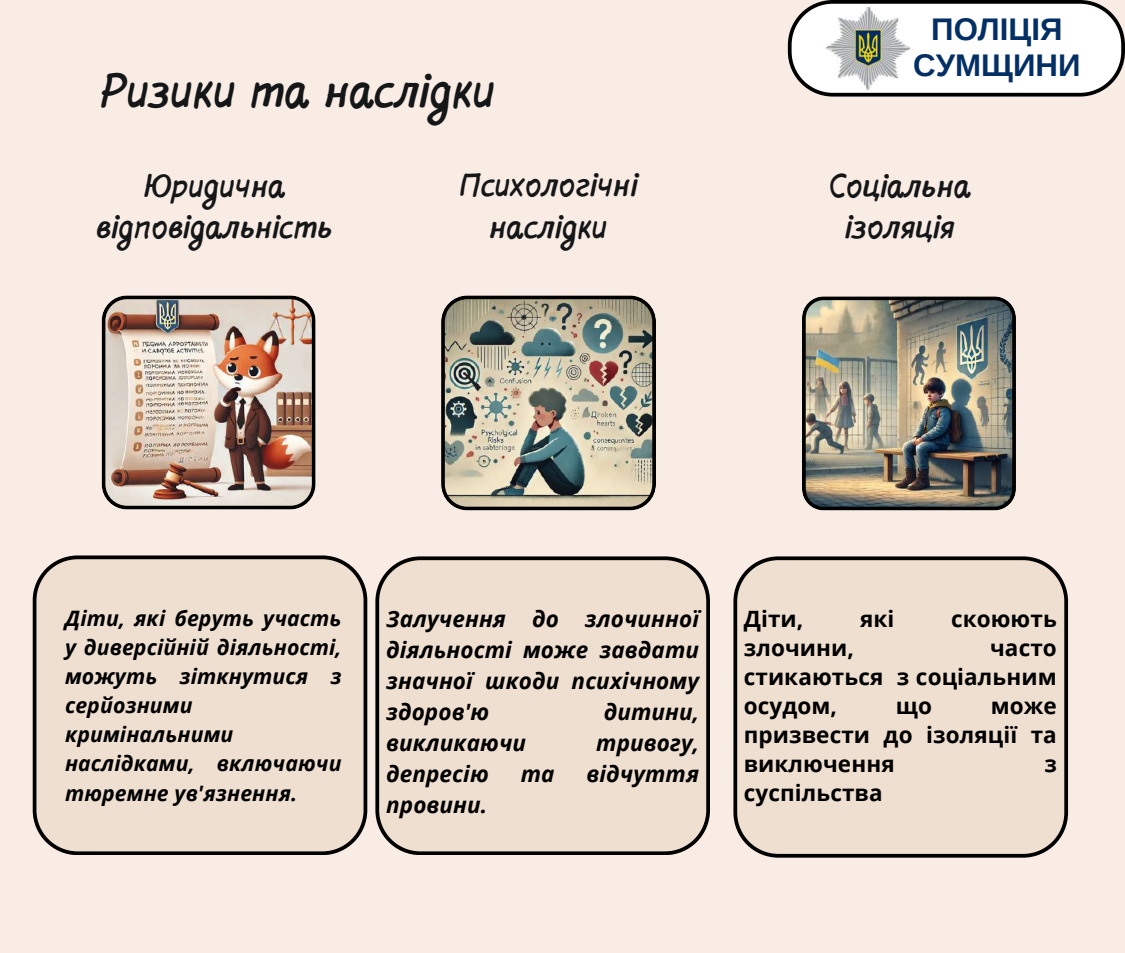
<style>
.page{position:relative;width:1125px;height:953px;background:#fff}
.page>*{position:absolute;margin:0;border:0;box-sizing:border-box;transform-origin:0 0}
.t1{font:700 47.12px "Flow";color:#151617}
.t2{font:700 32.5px/41.2px "Flow";color:#151617;text-align:center}
.t3{font:700 31.25px/36.5px "Arimo";color:#042f65;text-align:center}
.t4{font:italic 700 22.5px/31px "Open Sans";letter-spacing:.005em;color:#000;text-align:justify}
.t5{font:700 22.5px/29px "Open Sans";letter-spacing:.005em;color:#000;text-align:justify}
.t6{font:italic 700 21.25px/29px "Open Sans";letter-spacing:.005em;color:#000}
</style>
<div class="page">
<div style="left:0;top:0;width:1125px;height:952px;background:#f8ece4"></div>
<div style="left:33px;top:555px;width:334px;height:299px;background:#efdfd0"></div>
<img style="left:102px;top:295px;width:213px;height:214px">
<svg style="left:788px;top:0;width:337px;height:97px"></svg>
<img style="left:826px;top:7px;width:85px;height:82px">
<img style="left:441px;top:295px;width:215px;height:215px">
<img style="left:802px;top:296px;width:214px;height:214px">
<div style="left:375px;top:556px;width:335px;height:298px;background:#efdfd0"></div>
<div style="left:733px;top:556px;width:335px;height:301px;background:#efdfd0"></div>
<h1 class="t1" style="left:99px;top:71px;width:398px">Ризики та наслідки</h1>
<h3 class="t3" style="left:913px;top:11px;width:169px">ПОЛІЦІЯ<br>СУМЩИНИ</h3>
<h2 class="t2" style="left:96px;top:168px;width:238px">Юридична відповідальність</h2>
<h2 class="t2" style="left:459px;top:167px;width:180px">Психологічні наслідки</h2>
<h2 class="t2" style="left:829px;top:168px;width:144px">Соціальна ізоляція</h2>
<p class="t6" style="left:65px;top:603px;width:278px">Діти, які беруть участь у диверсійній діяльності, можуть зіткнутися з серйозними кримінальними наслідками, включаючи тюремне ув'язнення.</p>
<p class="t4" style="left:386px;top:602px;width:314px">Залучення до злочинної діяльності може завдати значної шкоди психічному здоров'ю</p>
<p class="t4" style="left:604px;top:695px;width:97px">дитини,</p>
<p class="t4" style="left:386px;top:726px;width:142px">викликаючи</p>
<p class="t4" style="left:596px;top:726px;width:104px">тривогу,</p>
<p class="t4" style="left:386px;top:757px;width:104px">депресію</p>
<p class="t4" style="left:521px;top:757px;width:35px">та</p>
<p class="t4" style="left:586px;top:757px;width:114px">відчуття</p>
<p class="t4" style="left:386px;top:788px;width:103px">провини.</p>
<p class="t5" style="left:744px;top:603px;width:61px">Діти,</p>
<p class="t5" style="left:860px;top:603px;width:36px">які</p>
<p class="t5" style="left:951px;top:603px;width:107px">скоюють</p>
<p class="t5" style="left:744px;top:632px;width:112px">злочини,</p>
<p class="t5" style="left:744px;top:632px;width:315px;text-indent:246px">часто стикаються з соціальним осудом,</p>
<p class="t5" style="left:744px;top:690px;width:315px;text-indent:247px">може призвести до ізоляції та виключення</p>
<p class="t5" style="left:896px;top:690px;width:38px">що</p>
<p class="t5" style="left:1044px;top:749px;width:14px">з</p>
<p class="t5" style="left:744px;top:778px;width:140px">суспільства</p>
</div>
